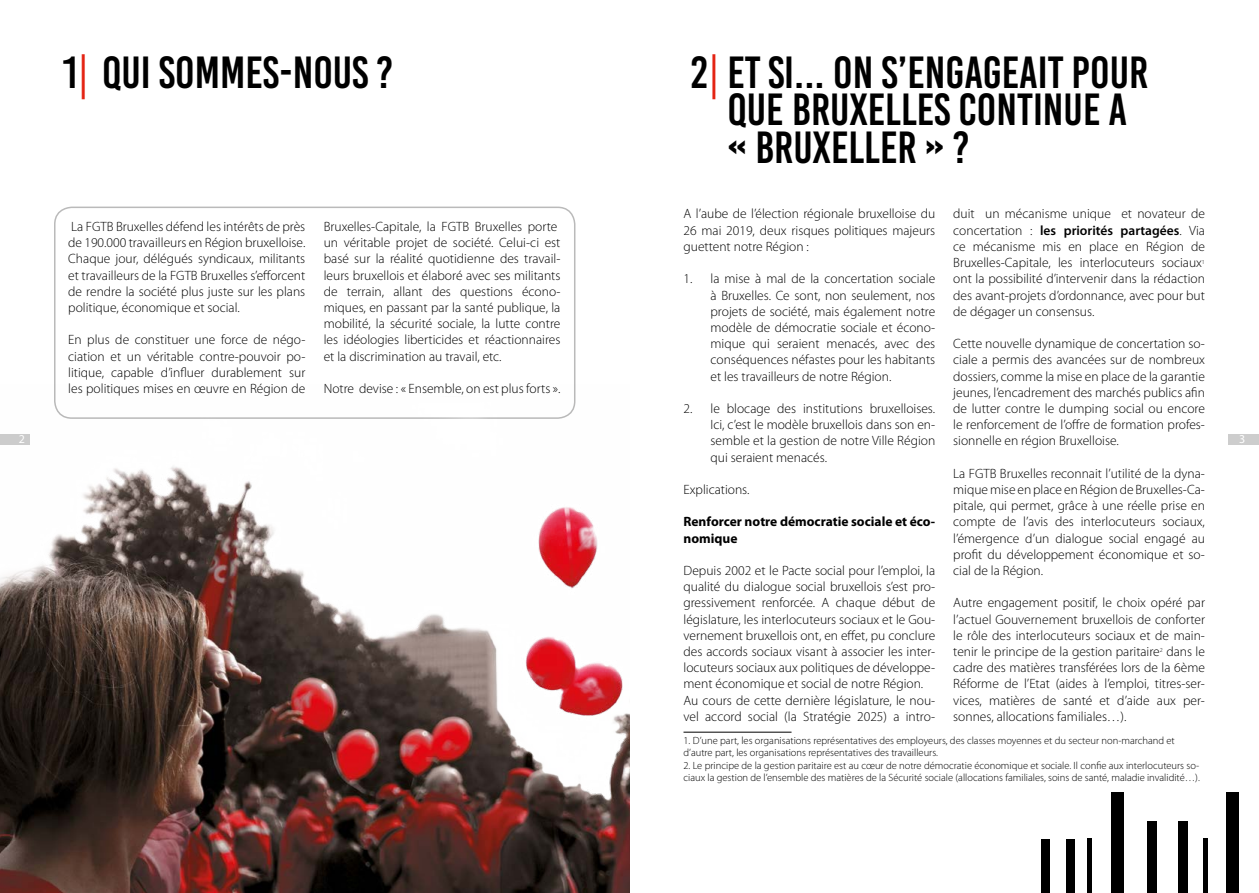
<style>
.page{position:relative;width:1259px;height:893px;background:#fff}
.page>*{position:absolute;margin:0;border:0;box-sizing:border-box;transform-origin:0 0}
.t1{font:45px/37.5px "Bebas Kai";color:#000}
.t2{font:300 13.5px/16.2px "Myriad Pro";color:#000;text-align:justify}
.t3{font:700 13.5px/16.2px "Myriad Pro";color:#000}
.t4{font:12px "Myriad Pro";color:#fff}
.t5{font:300 10.5px/12px "Myriad Pro";color:#000}
.s1{font-family:"Minion Pro";color:#e42313}
.s2{font-weight:600}
</style>
<div class="page">
<div style="left:1228px;top:434px;width:31px;height:10px;background:#cdcdcd"></div>
<hr style="left:683px;top:732px;width:108px;height:1px;background:#000">
<div style="left:54px;top:207px;width:521px;height:212px;border:2px solid #bababa;border-radius:17px"></div>
<img style="left:0;top:385px;width:629px;height:508px">
<h1 class="t1" style="left:62px;top:54px;width:332px">1<span class="s1">|</span> QUI SOMMES-NOUS ?</h1>
<p class="t4" style="left:19px;top:432px;width:8px">2</p>
<p class="t2" style="left:68px;top:218px;width:239px">La FGTB Bruxelles défend les intérêts de près de 190.000 travailleurs en Région bruxelloise.<br>Chaque jour, délégués syndicaux, militants et travailleurs de la FGTB Bruxelles s’efforcent de rendre la société plus juste sur les plans politique, économique et social.</p>
<p class="t2" style="left:68px;top:332px;width:239px">En plus de constituer une force de négo&shy;ciation et un véritable contre-pouvoir po&shy;litique, capable d’influer durablement sur les politiques mises en œuvre en Région de</p>
<p class="t2" style="left:324px;top:218px;width:238px;text-align:left">Bruxelles-Capitale, la FGTB Bruxelles porte un véritable projet de société. Celui-ci est basé sur la réalité quotidienne des travail&shy;leurs bruxellois et élaboré avec ses militants de terrain, allant des questions écono&shy;miques, en passant par la santé publique, la mobilité, la sécurité sociale, la lutte contre les idéologies liberticides et réactionnaires et la discrimination au travail, etc.</p>
<p class="t2" style="left:324px;top:380px;width:238px">Notre devise : « Ensemble, on est plus forts ».</p>
<h1 class="t1" style="left:727px;top:54px;width:422px;text-indent:-36px">2<span class="s1">|</span> ET SI... ON S’ENGAGEAIT POUR<br>QUE BRUXELLES CONTINUE A « BRUXELLER » ?</h1>
<p class="t2" style="left:683px;top:206px;width:253px">A l’aube de l’élection régionale bruxelloise du 26 mai 2019, deux risques politiques majeurs guettent notre Région :</p>
<p class="t2" style="left:710px;top:271px;width:226px;text-indent:-27px">1. la mise à mal de la concertation sociale à Bruxelles. Ce sont, non seulement, nos projets de société, mais également notre modèle de démocratie sociale et écono&shy;mique qui seraient menacés, avec des conséquences néfastes pour les habitants et les travailleurs de notre Région.</p>
<p class="t2" style="left:710px;top:400px;width:226px;text-indent:-27px">2. le blocage des institutions bruxelloises.<br>Ici, c’est le modèle bruxellois dans son en&shy;semble et la gestion de notre Ville Région qui seraient menacés.</p>
<p class="t2" style="left:683px;top:481px;width:68px">Explications.</p>
<p class="t3" style="left:683px;top:513px;width:253px">Renforcer notre démocratie sociale et éco&shy;nomique</p>
<p class="t2" style="left:683px;top:562px;width:253px;text-align:left">Depuis 2002 et le Pacte social pour l’emploi, la qualité du dialogue social bruxellois s’est pro&shy;gressivement renforcée. A chaque début de législature, les interlocuteurs sociaux et le Gou&shy;vernement bruxellois ont, en effet, pu conclure des accords sociaux visant à associer les inter&shy;locuteurs sociaux aux politiques de développe&shy;ment économique et social de notre Région.<br>Au cours de cette dernière législature, le nou&shy;vel accord social (la Stratégie 2025) a intro-</p>
<p class="t5" style="left:683px;top:735px;width:493px">1. D’une part, les organisations représentatives des employeurs, des classes moyennes et du secteur non-marchand et d’autre part, les organisations représentatives des travailleurs.</p>
<p class="t5" style="left:683px;top:759px;width:518px;line-height:12.6px">2. Le principe de la gestion paritaire est au cœur de notre démocratie économique et sociale. Il confie aux interlocuteurs so&shy;ciaux la gestion de l’ensemble des matières de la Sécurité sociale (allocations familiales, soins de santé, maladie invalidité…).</p>
<p class="t2" style="left:953px;top:206px;width:253px">duit un mécanisme unique et novateur de concertation : <span class="s2">les priorités partagées</span>. Via ce mécanisme mis en place en Région de Bruxelles-Capitale, les interlocuteurs sociaux<sup>1 </sup>ont la possibilité d’intervenir dans la rédaction des avant-projets d’ordonnance, avec pour but de dégager un consensus.</p>
<p class="t2" style="left:953px;top:335px;width:253px">Cette nouvelle dynamique de concertation so&shy;ciale a permis des avancées sur de nombreux dossiers, comme la mise en place de la garantie jeunes, l’encadrement des marchés publics afin de lutter contre le dumping social ou encore le renforcement de l’offre de formation profes&shy;sionnelle en région Bruxelloise.</p>
<p class="t2" style="left:953px;top:465px;width:253px">La FGTB Bruxelles reconnait l’utilité de la dyna&shy;mique mise en place en Région de Bruxelles-Ca&shy;pitale, qui permet, grâce à une réelle prise en compte de l’avis des interlocuteurs sociaux, l’émergence d’un dialogue social engagé au profit du développement économique et so&shy;cial de la Région.</p>
<p class="t2" style="left:953px;top:595px;width:253px">Autre engagement positif, le choix opéré par l’actuel Gouvernement bruxellois de conforter le rôle des interlocuteurs sociaux et de main&shy;tenir le principe de la gestion paritaire<sup>2</sup> dans le cadre des matières transférées lors de la 6ème Réforme de l’Etat (aides à l’emploi, titres-ser&shy;vices, matières de santé et d’aide aux per&shy;sonnes, allocations familiales…).</p>
<p class="t4" style="left:1239px;top:432px;width:8px">3</p>
</div>
